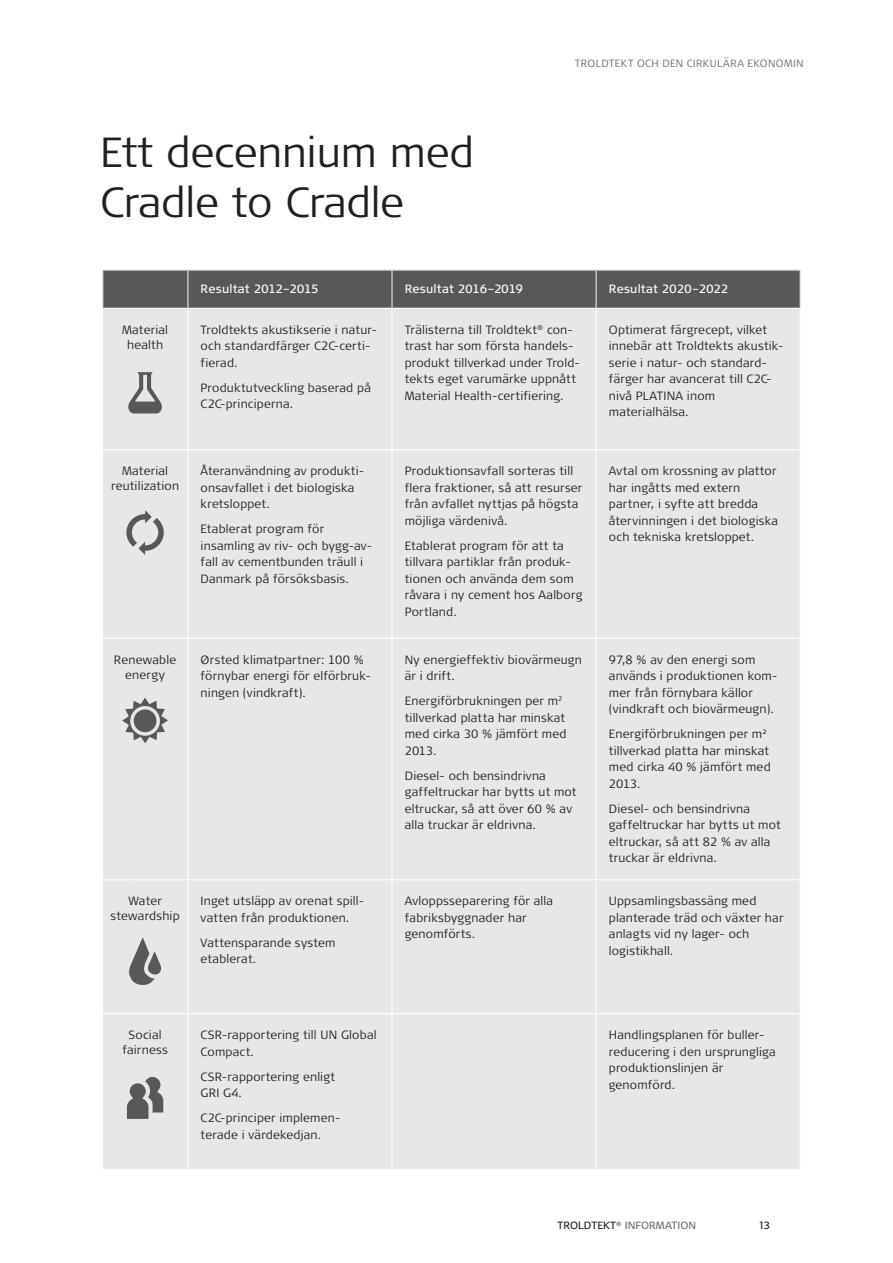
<style>
.page{position:relative;width:893px;height:1263px;background:#fff}
.page>*{position:absolute;margin:0;border:0;box-sizing:border-box;transform-origin:0 0}
.Rubrik{font:300 42px/50.4px "Signa Pro";letter-spacing:-.005em;color:#231f20}
.Mellemrubrik{font:300 12px/16.5px "Signa Pro";letter-spacing:.015em;color:#231f20}
.Mellemrubrik-2{font:12px "Signa Pro";letter-spacing:.01em;color:#fff}
.t1{font:300 10.5px "Signa Pro";letter-spacing:.035em;color:#6c6d70}
.t2{font:10.5px "Signa Pro";letter-spacing:.01em;color:#6c6d70}
.t3{font:10.5px "Signa Pro";color:#231f20}
.s1{color:#231f20}
</style>
<div class="page">
<div style="left:103px;top:271px;width:697px;height:37px;background:#57585a"></div>
<div style="left:103px;top:309px;width:697px;height:860px;background:#e6e7e9"></div>
<hr style="left:102px;top:271px;width:1px;height:37px;background:#e6e7e9">
<hr style="left:136px;top:269px;width:52px;height:2px;background:#e6e7e9">
<hr style="left:188px;top:269px;width:204px;height:2px;background:#e6e7e9">
<hr style="left:187px;top:271px;width:1px;height:37px;background:#e6e7e9">
<hr style="left:392px;top:269px;width:204px;height:2px;background:#e6e7e9">
<hr style="left:391px;top:271px;width:2px;height:37px;background:#e6e7e9">
<hr style="left:596px;top:269px;width:205px;height:2px;background:#e6e7e9">
<hr style="left:596px;top:271px;width:1px;height:37px;background:#e6e7e9">
<hr style="left:800px;top:271px;width:1px;height:37px;background:#e6e7e9">
<hr style="left:102px;top:269px;width:34px;height:2px;background:#e6e7e9">
<hr style="left:187px;top:309px;width:1px;height:140px;background:#fff">
<hr style="left:391px;top:309px;width:2px;height:140px;background:#fff">
<hr style="left:596px;top:309px;width:1px;height:140px;background:#fff">
<hr style="left:103px;top:449px;width:33px;height:1px;background:#fff">
<hr style="left:136px;top:449px;width:52px;height:1px;background:#fff">
<hr style="left:188px;top:449px;width:204px;height:1px;background:#fff">
<hr style="left:187px;top:450px;width:1px;height:188px;background:#fff">
<hr style="left:392px;top:449px;width:204px;height:1px;background:#fff">
<hr style="left:391px;top:450px;width:2px;height:188px;background:#fff">
<hr style="left:596px;top:449px;width:205px;height:1px;background:#fff">
<hr style="left:596px;top:450px;width:1px;height:188px;background:#fff">
<hr style="left:103px;top:638px;width:33px;height:1px;background:#fff">
<hr style="left:136px;top:638px;width:52px;height:1px;background:#fff">
<hr style="left:188px;top:638px;width:204px;height:1px;background:#fff">
<hr style="left:187px;top:639px;width:1px;height:240px;background:#fff">
<hr style="left:392px;top:638px;width:204px;height:1px;background:#fff">
<hr style="left:391px;top:639px;width:2px;height:240px;background:#fff">
<hr style="left:596px;top:638px;width:205px;height:1px;background:#fff">
<hr style="left:596px;top:639px;width:1px;height:240px;background:#fff">
<hr style="left:103px;top:879px;width:33px;height:1px;background:#fff">
<hr style="left:136px;top:879px;width:52px;height:1px;background:#fff">
<hr style="left:188px;top:879px;width:204px;height:1px;background:#fff">
<hr style="left:187px;top:880px;width:1px;height:133px;background:#fff">
<hr style="left:392px;top:879px;width:204px;height:1px;background:#fff">
<hr style="left:391px;top:880px;width:2px;height:133px;background:#fff">
<hr style="left:596px;top:879px;width:205px;height:1px;background:#fff">
<hr style="left:596px;top:880px;width:1px;height:133px;background:#fff">
<hr style="left:103px;top:1013px;width:33px;height:1px;background:#fff">
<hr style="left:136px;top:1013px;width:52px;height:1px;background:#fff">
<hr style="left:188px;top:1013px;width:204px;height:1px;background:#fff">
<hr style="left:187px;top:1014px;width:1px;height:155px;background:#fff">
<hr style="left:392px;top:1013px;width:204px;height:1px;background:#fff">
<hr style="left:391px;top:1014px;width:2px;height:155px;background:#fff">
<hr style="left:596px;top:1013px;width:205px;height:1px;background:#fff">
<hr style="left:596px;top:1014px;width:1px;height:155px;background:#fff">
<svg style="left:128px;top:372px;width:34px;height:41px"></svg>
<svg style="left:126px;top:510px;width:38px;height:45px;background:#babbbd"></svg>
<svg style="left:122px;top:698px;width:46px;height:45px;background:#a7a8aa"></svg>
<svg style="left:129px;top:937px;width:32px;height:49px;background:#9e9fa1"></svg>
<svg style="left:127px;top:1077px;width:36px;height:42px;background:#87888a"></svg>
<p class="Rubrik" style="left:100px;top:125px;width:375px">Ett decennium med<br>Cradle to Cradle</p>
<p class="t1" style="left:575px;top:56px;width:230px">TROLDTEKT OCH DEN CIRKULÄRA EKONOMIN</p>
<p class="Mellemrubrik-2" style="left:201px;top:281px;width:120px">Resultat 2012–2015</p>
<p class="Mellemrubrik-2" style="left:405px;top:281px;width:120px">Resultat 2016–2019</p>
<p class="Mellemrubrik-2" style="left:609px;top:281px;width:121px">Resultat 2020–2022</p>
<p class="Mellemrubrik" style="left:122px;top:322px;width:47px;line-height:15px;text-align:center">Material health</p>
<p class="Mellemrubrik" style="left:201px;top:321px;width:178px">Troldtekts akustikserie i natur&shy;och standardfärger C2C-certi&shy;fierad.</p>
<p class="Mellemrubrik" style="left:201px;top:379px;width:172px">Produktutveckling baserad på<br>C2C-principerna.</p>
<p class="Mellemrubrik" style="left:111px;top:463px;width:70px;line-height:15px;text-align:center">Material reutilization</p>
<p class="Mellemrubrik" style="left:201px;top:462px;width:165px">Återanvändning av produkti&shy;onsavfallet i det biologiska kretsloppet.</p>
<p class="Mellemrubrik" style="left:201px;top:520px;width:173px">Etablerat program för insamling av riv- och bygg-av&shy;fall av cementbunden träull i<br>Danmark på försöksbasis.</p>
<p class="Mellemrubrik" style="left:405px;top:321px;width:177px">Trälisterna till Troldtekt<sup>®</sup> con&shy;trast har som första handels&shy;produkt tillverkad under Trold&shy;tekts eget varumärke uppnått<br>Material Health-certifiering.</p>
<p class="Mellemrubrik" style="left:609px;top:321px;width:176px">Optimerat färgrecept, vilket innebär att Troldtekts akustik&shy;serie i natur- och standard&shy;färger har avancerat till C2C&shy;nivå PLATINA inom materialhälsa.</p>
<p class="Mellemrubrik" style="left:405px;top:462px;width:179px">Produktionsavfall sorteras till flera fraktioner, så att resurser från avfallet nyttjas på högsta möjliga värdenivå.</p>
<p class="Mellemrubrik" style="left:405px;top:537px;width:179px">Etablerat program för att ta tillvara partiklar från produk&shy;tionen och använda dem som råvara i ny cement hos Aalborg<br>Portland.</p>
<p class="Mellemrubrik" style="left:609px;top:462px;width:171px">Avtal om krossning av plattor har ingåtts med extern partner, i syfte att bredda återvinningen i det biologiska och tekniska kretsloppet.</p>
<p class="Mellemrubrik" style="left:114px;top:652px;width:64px;line-height:15px;text-align:center">Renewable energy</p>
<p class="Mellemrubrik" style="left:201px;top:651px;width:172px">Ørsted klimatpartner: 100 % förnybar energi för elförbruk&shy;ningen (vindkraft).</p>
<p class="Mellemrubrik" style="left:405px;top:651px;width:179px">Ny energieffektiv biovärmeugn är i drift.</p>
<p class="Mellemrubrik" style="left:405px;top:692px;width:163px">Energiförbrukningen per m<sup>2 </sup>tillverkad platta har minskat med cirka 30 % jämfört med<br>2013.</p>
<p class="Mellemrubrik" style="left:405px;top:767px;width:173px">Diesel- och bensindrivna gaffeltruckar har bytts ut mot eltruckar, så att över 60 % av alla truckar är eldrivna.</p>
<p class="Mellemrubrik" style="left:609px;top:651px;width:170px">97,8 % av den energi som används i produktionen kom&shy;mer från förnybara källor (vindkraft och biovärmeugn).</p>
<p class="Mellemrubrik" style="left:609px;top:725px;width:163px">Energiförbrukningen per m² tillverkad platta har minskat med cirka 40 % jämfört med<br>2013.</p>
<p class="Mellemrubrik" style="left:609px;top:800px;width:173px">Diesel- och bensindrivna gaffeltruckar har bytts ut mot eltruckar, så att 82 % av alla truckar är eldrivna.</p>
<p class="Mellemrubrik" style="left:111px;top:893px;width:71px;line-height:15px;text-align:center">Water stewardship</p>
<p class="Mellemrubrik" style="left:201px;top:892px;width:165px">Inget utsläpp av orenat spill&shy;vatten från produktionen.</p>
<p class="Mellemrubrik" style="left:201px;top:934px;width:136px">Vattensparande system etablerat.</p>
<p class="Mellemrubrik" style="left:122px;top:1027px;width:47px;line-height:15px;text-align:center">Social fairness</p>
<p class="Mellemrubrik" style="left:201px;top:1026px;width:177px">CSR-rapportering till UN Global<br>Compact.</p>
<p class="Mellemrubrik" style="left:201px;top:1068px;width:136px">CSR-rapportering enligt<br>GRI G4.</p>
<p class="Mellemrubrik" style="left:201px;top:1109px;width:141px">C2C-principer implemen&shy;terade i värdekedjan.</p>
<p class="Mellemrubrik" style="left:405px;top:892px;width:150px">Avloppsseparering för alla fabriksbyggnader har genomförts.</p>
<p class="Mellemrubrik" style="left:609px;top:892px;width:176px">Uppsamlingsbassäng med planterade träd och växter har anlagts vid ny lager- och logistikhall.</p>
<p class="Mellemrubrik" style="left:609px;top:1026px;width:168px">Handlingsplanen för buller&shy;reducering i den ursprungliga produktionslinjen är genomförd.</p>
<p class="t2" style="left:558px;top:1218px;width:140px"><span class="s1">TROLDTEKT</span><sup>®</sup> INFORMATION</p>
<p class="t3" style="left:760px;top:1218px;width:12px">13</p>
</div>
